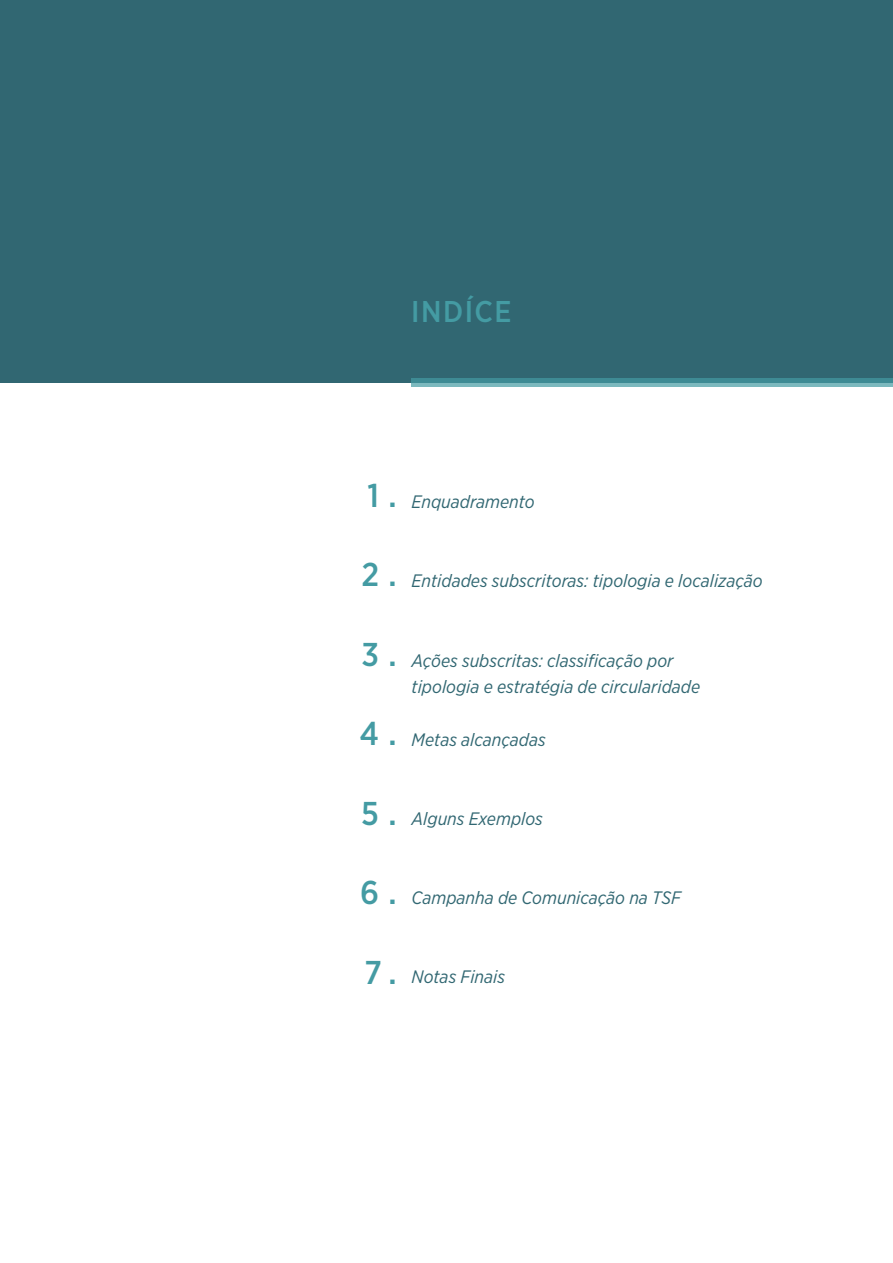
<style>
.page{position:relative;width:893px;height:1263px;background:#fff}
.page>*{position:absolute;margin:0;border:0;box-sizing:border-box;transform-origin:0 0}
.t1{font:500 33px "Gotham Narrow";color:#449ba3}
.t2{font:500 30px "Gotham Narrow";letter-spacing:.05em;color:#449ba3}
.t3{font:italic 18px/26.4px "Gotham Narrow";color:#316772}
</style>
<div class="page">
<div style="left:0;top:0;width:893px;height:383px;background:#316772"></div>
<svg style="left:412px;top:378px;width:481px;height:9px;fill:#3e8b94"></svg>
<h2 class="t2" style="left:411px;top:292px;width:102px">INDÍCE</h2>
<h1 class="t1" style="left:367px;top:474px;width:31px">1 .</h1>
<p class="t3" style="left:412px;top:488px;width:125px">Enquadramento</p>
<h1 class="t1" style="left:361px;top:554px;width:37px">2 .</h1>
<p class="t3" style="left:412px;top:567px;width:353px">Entidades subscritoras: tipologia e localização</p>
<h1 class="t1" style="left:361px;top:633px;width:37px">3 .</h1>
<h1 class="t1" style="left:360px;top:713px;width:38px">4 .</h1>
<p class="t3" style="left:412px;top:647px;width:290px">Ações subscritas: classificação por tipologia e estratégia de circularidade</p>
<p class="t3" style="left:412px;top:726px;width:136px">Metas alcançadas</p>
<h1 class="t1" style="left:361px;top:792px;width:37px">5 .</h1>
<p class="t3" style="left:412px;top:805px;width:133px">Alguns Exemplos</p>
<h1 class="t1" style="left:360px;top:872px;width:38px">6 .</h1>
<p class="t3" style="left:412px;top:884px;width:271px">Campanha de Comunicação na TSF</p>
<h1 class="t1" style="left:365px;top:951px;width:33px">7.</h1>
<p class="t3" style="left:412px;top:963px;width:95px">Notas Finais</p>
</div>
